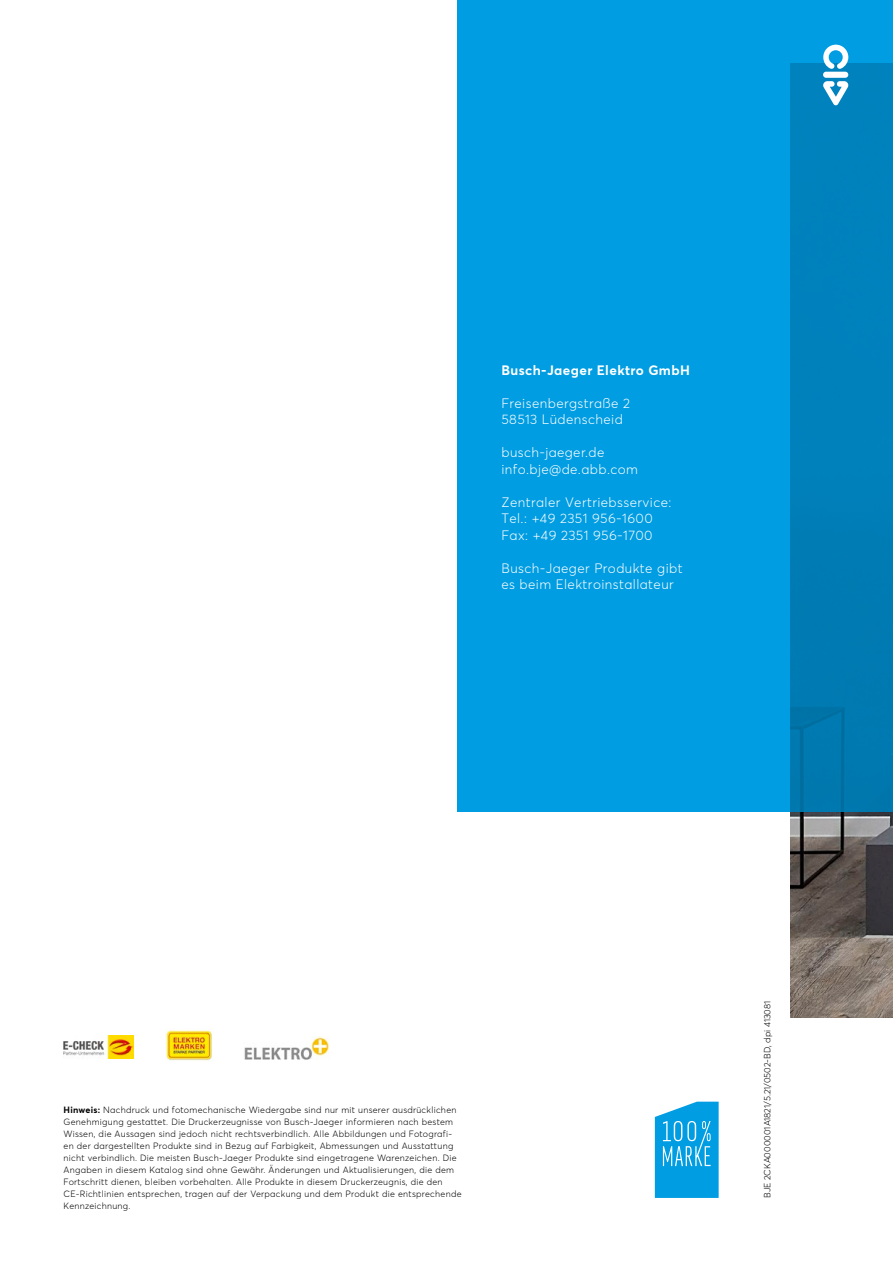
<style>
.page{position:relative;width:893px;height:1263px;background:#fff}
.page>*{position:absolute;margin:0;border:0;box-sizing:border-box;transform-origin:0 0}
.t1{font:300 13.5px/16.5px "Averta";letter-spacing:.03em;color:#fff}
.t2{font:700 13.5px "Averta";letter-spacing:.03em;color:#fff}
.t3{font:300 9px/12px "Averta";letter-spacing:.03em;color:#000}
.t4{font:300 9px "Averta";color:#000}
.s1{font-weight:700}
</style>
<div class="page">
<img style="left:64px;top:1036px;width:70px;height:22px">
<img style="left:244px;top:1036px;width:85px;height:24px">
<img style="left:166px;top:1030px;width:46px;height:31px">
<svg style="left:655px;top:1102px;width:64px;height:96px;background:#23aae5"></svg>
<img style="left:790px;top:811px;width:103px;height:206px">
<svg style="left:457px;top:0;width:436px;height:811px;background:#0096d9"></svg>
<svg style="left:823px;top:45px;width:25px;height:60px"></svg>
<h1 class="t2" style="left:501px;top:361px;width:190px">Busch-Jaeger Elektro GmbH</h1>
<h1 class="t1" style="left:501px;top:395px;width:130px">Freisenbergstraße 2<br>58513 Lüdenscheid</h1>
<h1 class="t1" style="left:501px;top:444px;width:138px">busch-jaeger.de info.bje@de.abb.com</h1>
<h1 class="t1" style="left:501px;top:494px;width:171px">Zentraler Vertriebsservice:<br>Tel.: +49 2351 956-1600<br>Fax: +49 2351 956-1700</h1>
<h1 class="t1" style="left:501px;top:560px;width:183px">Busch-Jaeger Produkte gibt es beim Elektroinstallateur</h1>
<p class="t3" style="left:64px;top:1104px;width:400px"><span class="s1">Hinweis:</span> Nachdruck und fotomechanische Wiedergabe sind nur mit unserer ausdrücklichen Genehmigung gestattet. Die Druckerzeugnisse von Busch-Jaeger informieren nach bestem Wissen, die Aussagen sind jedoch nicht rechtsverbindlich. Alle Abbildungen und Fotografi&shy;en der dargestellten Produkte sind in Bezug auf Farbigkeit, Abmessungen und Ausstattung nicht verbindlich. Die meisten Busch-Jaeger Produkte sind eingetragene Warenzeichen. Die Angaben in diesem Katalog sind ohne Gewähr. Änderungen und Aktualisierungen, die dem Fortschritt dienen, bleiben vorbehalten. Alle Produkte in diesem Druckerzeugnis, die den CE-Richtlinien entsprechen, tragen auf der Verpackung und dem Produkt die entsprechende Kennzeichnung.</p>
<p class="t4" style="left:762px;top:1198px;width:199px;rotate:-90deg">BJE 2CKA000001A1821/5.21/0502-BD, dpi 413081</p>
</div>
